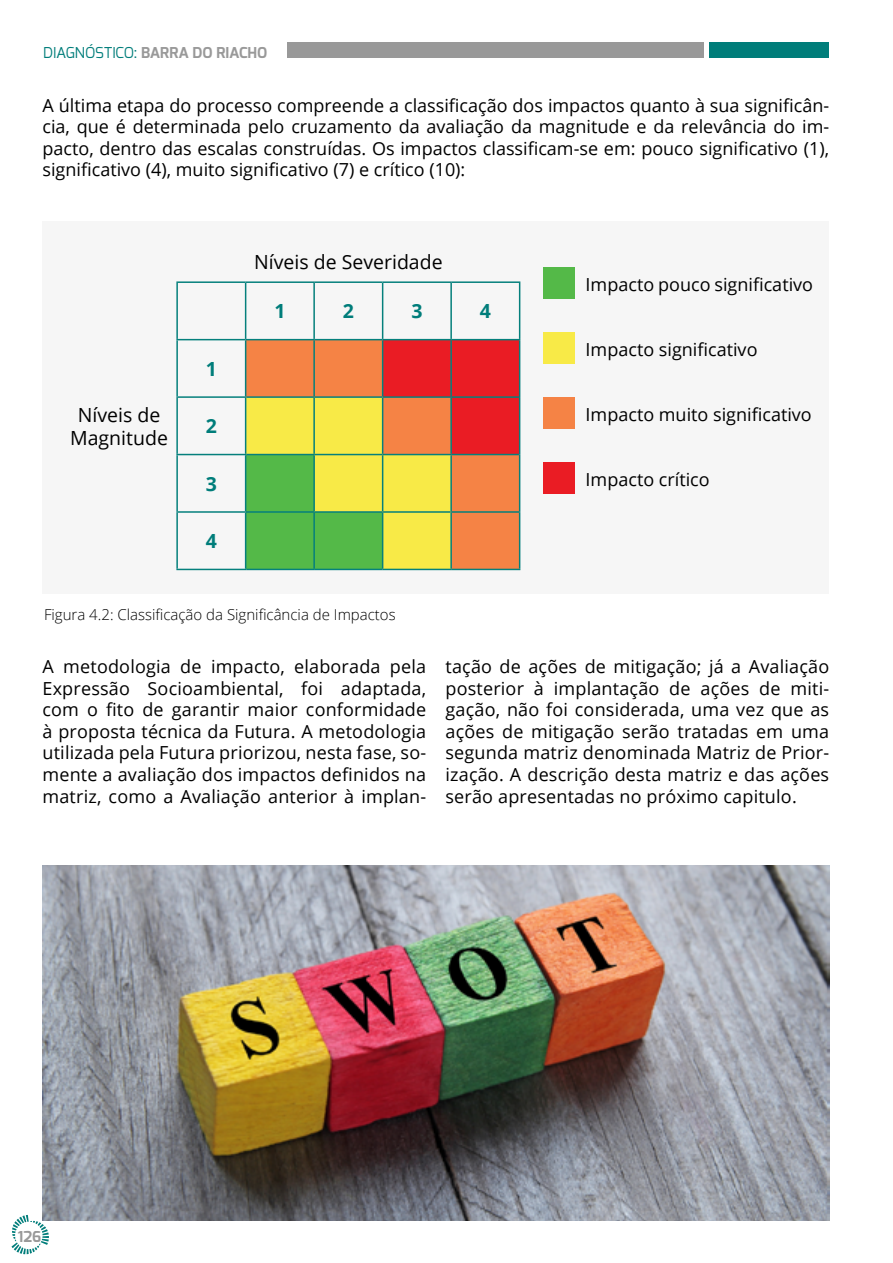
<style>
.page{position:relative;width:893px;height:1263px;background:#fff}
.page>*{position:absolute;margin:0;border:0;box-sizing:border-box;transform-origin:0 0}
.t1{font:19.5px/23.4px "Open Sans";color:#000;text-align:center}
.t2{font:700 19.5px "Open Sans";color:#007d7a}
.t3{font:18px/21.6px "Open Sans";letter-spacing:.01em;color:#000;text-align:justify}
.t4{font:18px/21.6px "Open Sans 2";color:#000;text-align:justify}
.t5{font:15px "Open Sans Light 2";color:#000}
.t6{font:700 15px "Exo";color:#999}
.s1{font-weight:400;color:#007d7a}
.s2{font-family:"Open Sans"}
.s3{font-family:"Open Sans 2"}
</style>
<div class="page">
<div style="left:287px;top:43px;width:417px;height:15px;background:#999"></div>
<div style="left:710px;top:43px;width:119px;height:15px;background:#007d7a"></div>
<svg style="left:12px;top:1215px;width:37px;height:39px"></svg>
<div style="left:43px;top:221px;width:786px;height:372px;background:#f6f6f6"></div>
<svg style="left:246px;top:340px;width:273px;height:229px;background:#d39940"></svg>
<hr style="left:176px;top:281px;width:70px;height:2px;background:#05807c">
<hr style="left:176px;top:283px;width:2px;height:56px;background:#05807c">
<hr style="left:246px;top:281px;width:68px;height:2px;background:#05807c">
<hr style="left:245px;top:283px;width:1px;height:56px;background:#05807c">
<hr style="left:314px;top:281px;width:69px;height:2px;background:#05807c">
<hr style="left:313px;top:283px;width:2px;height:56px;background:#05807c">
<hr style="left:383px;top:281px;width:68px;height:2px;background:#05807c">
<hr style="left:382px;top:283px;width:1px;height:56px;background:#05807c">
<hr style="left:451px;top:281px;width:69px;height:2px;background:#05807c">
<hr style="left:450px;top:283px;width:2px;height:56px;background:#05807c">
<hr style="left:519px;top:283px;width:1px;height:56px;background:#05807c">
<hr style="left:176px;top:339px;width:70px;height:1px;background:#05807c">
<hr style="left:176px;top:340px;width:2px;height:56px;background:#05807c">
<hr style="left:246px;top:339px;width:68px;height:1px;background:#05807c">
<hr style="left:245px;top:340px;width:1px;height:56px;background:#05807c">
<hr style="left:314px;top:339px;width:69px;height:1px;background:#05807c">
<hr style="left:313px;top:340px;width:2px;height:56px;background:#05807c">
<hr style="left:383px;top:339px;width:68px;height:1px;background:#05807c">
<hr style="left:382px;top:340px;width:1px;height:56px;background:#05807c">
<hr style="left:451px;top:339px;width:69px;height:1px;background:#05807c">
<hr style="left:450px;top:340px;width:2px;height:56px;background:#05807c">
<hr style="left:519px;top:340px;width:1px;height:57px;background:#05807c">
<hr style="left:176px;top:396px;width:70px;height:2px;background:#05807c">
<hr style="left:176px;top:398px;width:2px;height:56px;background:#05807c">
<hr style="left:245px;top:398px;width:1px;height:56px;background:#05807c">
<hr style="left:313px;top:398px;width:2px;height:56px;background:#05807c">
<hr style="left:382px;top:398px;width:1px;height:56px;background:#05807c">
<hr style="left:450px;top:398px;width:2px;height:56px;background:#05807c">
<hr style="left:519px;top:397px;width:1px;height:57px;background:#05807c">
<hr style="left:176px;top:454px;width:70px;height:1px;background:#05807c">
<hr style="left:176px;top:455px;width:2px;height:56px;background:#05807c">
<hr style="left:245px;top:455px;width:1px;height:56px;background:#05807c">
<hr style="left:313px;top:455px;width:2px;height:56px;background:#05807c">
<hr style="left:382px;top:455px;width:1px;height:56px;background:#05807c">
<hr style="left:450px;top:455px;width:2px;height:56px;background:#05807c">
<hr style="left:519px;top:454px;width:1px;height:57px;background:#05807c">
<hr style="left:176px;top:511px;width:70px;height:2px;background:#05807c">
<hr style="left:176px;top:513px;width:2px;height:56px;background:#05807c">
<hr style="left:246px;top:511px;width:69px;height:2px;background:#05807c">
<hr style="left:245px;top:513px;width:1px;height:56px;background:#05807c">
<hr style="left:313px;top:513px;width:2px;height:56px;background:#05807c">
<hr style="left:382px;top:513px;width:1px;height:56px;background:#05807c">
<hr style="left:450px;top:511px;width:70px;height:2px;background:#05807c">
<hr style="left:450px;top:513px;width:2px;height:56px;background:#05807c">
<hr style="left:519px;top:513px;width:1px;height:56px;background:#05807c">
<hr style="left:176px;top:569px;width:70px;height:1px;background:#05807c">
<hr style="left:246px;top:396px;width:68px;height:2px;background:#05807c">
<hr style="left:314px;top:396px;width:69px;height:2px;background:#05807c">
<hr style="left:383px;top:396px;width:68px;height:2px;background:#05807c">
<hr style="left:451px;top:396px;width:68px;height:2px;background:#05807c">
<hr style="left:246px;top:454px;width:68px;height:1px;background:#05807c">
<hr style="left:314px;top:454px;width:69px;height:1px;background:#05807c">
<hr style="left:383px;top:454px;width:68px;height:1px;background:#05807c">
<hr style="left:451px;top:454px;width:68px;height:1px;background:#05807c">
<hr style="left:315px;top:511px;width:68px;height:2px;background:#05807c">
<hr style="left:383px;top:511px;width:67px;height:2px;background:#05807c">
<hr style="left:246px;top:569px;width:68px;height:1px;background:#05807c">
<hr style="left:314px;top:569px;width:69px;height:1px;background:#05807c">
<hr style="left:383px;top:569px;width:68px;height:1px;background:#05807c">
<hr style="left:451px;top:569px;width:69px;height:1px;background:#05807c">
<div style="left:543px;top:267px;width:32px;height:32px;background:#54b948"></div>
<div style="left:543px;top:332px;width:32px;height:32px;background:#f8ea47"></div>
<div style="left:543px;top:397px;width:32px;height:32px;background:#f58345"></div>
<div style="left:543px;top:462px;width:32px;height:32px;background:#ea1c24"></div>
<img style="left:43px;top:865px;width:786px;height:355px">
<p class="t6" style="left:43px;top:43px;width:226px"><span class="s1">DIAGNÓSTICO:</span> BARRA DO RIACHO</p>
<p class="t4" style="left:43px;top:94px;width:788px">A última etapa do processo compreende a classificação dos impactos quanto à sua significân&shy;<span class="s2">cia, que é determinada pelo cruzamento da avaliação da magnitude e da relevância do im&shy;</span>pacto, dentro das escalas construídas. Os impactos classificam-se em: pouco significativo (1), significativo (4), muito significativo (7) e crítico (10):</p>
<p class="t1" style="left:254px;top:250px;width:190px">Níveis de Severidade</p>
<p class="t1" style="left:70px;top:402px;width:99px">Níveis de<br>Magnitude</p>
<p class="t2" style="left:206px;top:355px;width:13px">1</p>
<p class="t2" style="left:206px;top:412px;width:13px">2</p>
<p class="t2" style="left:206px;top:470px;width:13px">3</p>
<p class="t2" style="left:206px;top:527px;width:13px">4</p>
<p class="t2" style="left:274px;top:298px;width:13px">1</p>
<p class="t2" style="left:343px;top:298px;width:13px">2</p>
<p class="t2" style="left:411px;top:298px;width:13px">3</p>
<p class="t2" style="left:480px;top:298px;width:13px">4</p>
<p class="t5" style="left:44px;top:604px;width:353px">Figura 4.2: Classificação da Significância de Impactos</p>
<p class="t4" style="left:586px;top:273px;width:229px">Impacto pouco significativo</p>
<p class="t4" style="left:586px;top:338px;width:173px">Impacto significativo</p>
<p class="t4" style="left:586px;top:404px;width:228px">Impacto muito significativo</p>
<p class="t3" style="left:586px;top:469px;width:126px">Impacto crítico</p>
<p class="t3" style="left:43px;top:655px;width:385px">A metodologia de impacto, elaborada pela Expressão Socioambiental, foi adaptada, <span class="s3">com o fito de garantir maior conformidade </span>à proposta técnica da Futura. A metodologia utilizada pela Futura priorizou, nesta fase, so&shy;<span class="s3">mente a avaliação dos impactos definidos na </span>matriz, como a Avaliação anterior à implan-</p>
<p class="t3" style="left:445px;top:655px;width:385px">tação de ações de mitigação; já a Avaliação posterior à implantação de ações de miti&shy;gação, não foi considerada, uma vez que as ações de mitigação serão tratadas em uma segunda matriz denominada Matriz de Prior&shy;ização. A descrição desta matriz e das ações serão apresentadas no próximo capitulo.</p>
<p class="t6" style="left:18px;top:1227px;width:25px">126</p>
</div>
